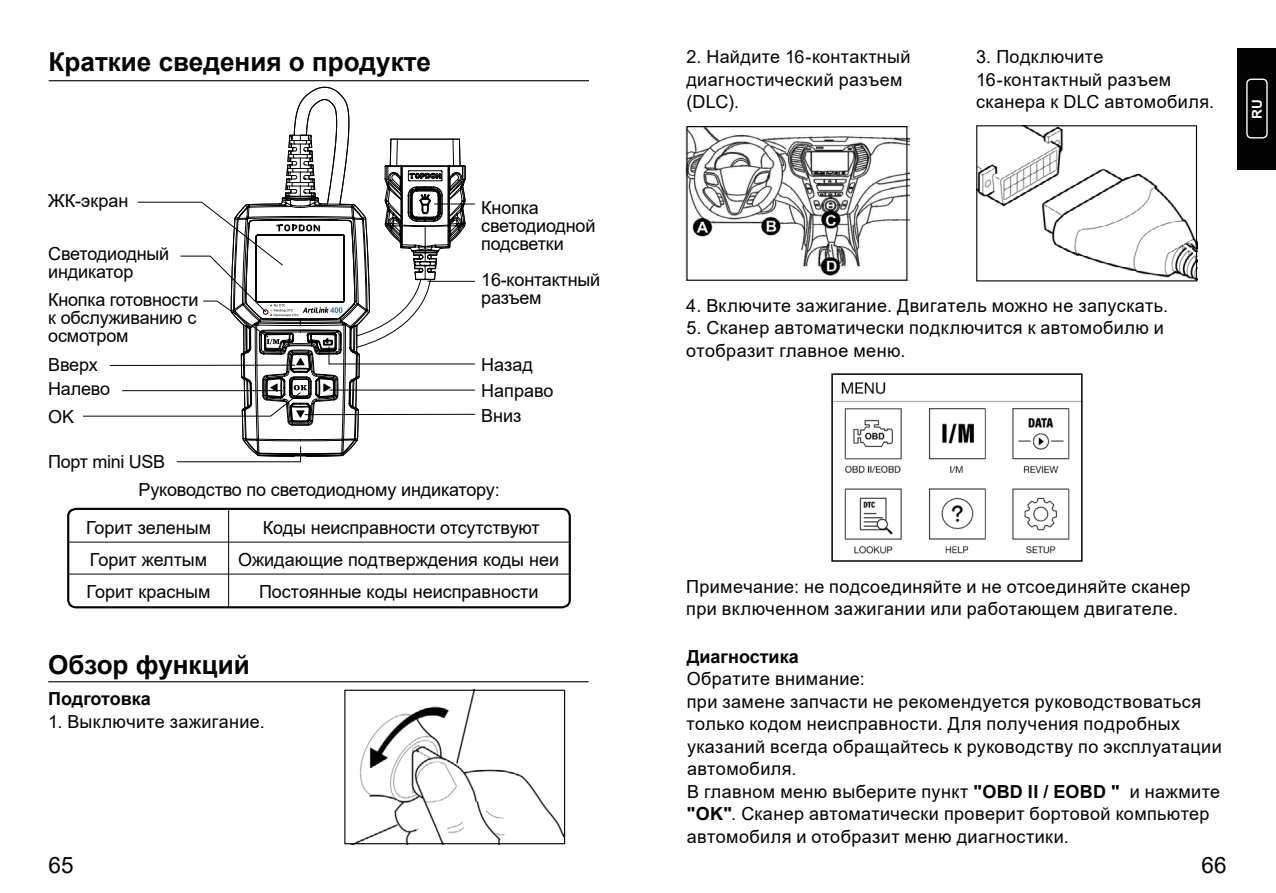
<style>
.page{position:relative;width:1276px;height:893px;background:#fff}
.page>*{position:absolute;margin:0;border:0;box-sizing:border-box;transform-origin:0 0}
.t1{font:700 26.1px "Arial";color:#030303}
.t2{font:22.5px "Arial";color:#030303}
.t3{font:18px/22.5px "Arial";letter-spacing:.02em;color:#030303}
.t4{font:18px/18px "Arial";letter-spacing:-.01em;color:#030303}
.t5{font:18px/25.7px "Arial";color:#030303}
.t6{font:18px "Arial";letter-spacing:-.005em;color:#030303}
.t7{font:700 18px "Arial";color:#030303}
.t8{font:18px "Arial";letter-spacing:-.02em;color:#030303}
.t9{font:700 13.5px "Arial";color:#fff}
.s1{font-weight:700}
</style>
<div class="page">
<hr style="left:49px;top:80px;width:540px;height:1px;background:#030303">
<hr style="left:138px;top:202px;width:64px;height:1px;background:#030303">
<hr style="left:428px;top:281px;width:47px;height:1px;background:#030303">
<hr style="left:329px;top:364px;width:146px;height:1px;background:#030303">
<hr style="left:180px;top:256px;width:30px;height:1px;background:#030303">
<hr style="left:122px;top:390px;width:161px;height:1px;background:#030303">
<hr style="left:83px;top:416px;width:188px;height:1px;background:#030303">
<hr style="left:110px;top:365px;width:185px;height:1px;background:#030303">
<hr style="left:177px;top:461px;width:123px;height:1px;background:#030303">
<hr style="left:329px;top:390px;width:146px;height:1px;background:#030303">
<hr style="left:305px;top:414px;width:170px;height:1px;background:#030303">
<hr style="left:434px;top:204px;width:41px;height:1px;background:#030303">
<div style="left:67px;top:508px;width:504px;height:100px;border:2px solid #030303;border-radius:8px"></div>
<hr style="left:68px;top:542px;width:503px;height:1px;background:#030303">
<hr style="left:68px;top:574px;width:503px;height:1px;background:#030303">
<hr style="left:228px;top:508px;width:1px;height:99px;background:#030303">
<hr style="left:48px;top:681px;width:540px;height:1px;background:#030303">
<img style="left:355px;top:692px;width:208px;height:150px">
<div style="left:344px;top:690px;width:221px;height:154px;border:1px solid #030303"></div>
<img style="left:688px;top:126px;width:221px;height:155px">
<div style="left:686px;top:126px;width:221px;height:155px;border:1px solid #030303"></div>
<img style="left:976px;top:127px;width:221px;height:155px">
<svg style="left:201px;top:87px;width:265px;height:375px"></svg>
<div style="left:1237px;top:48px;width:39px;height:121px;background:#030303"></div>
<div style="left:1246px;top:79px;width:21px;height:60px;border:1px solid #fff;border-radius:4px"></div>
<img style="left:834px;top:382px;width:245px;height:172px">
<div style="left:831px;top:373px;width:251px;height:189px;border:2px solid #030303"></div>
<h1 class="t1" style="left:49px;top:43px;width:384px">Краткие сведения о продукте</h1>
<p class="t3" style="left:686px;top:46px;width:226px">2. Найдите 16-контактный диагностический разъем (DLC).</p>
<p class="t3" style="left:976px;top:46px;width:240px">3. Подключите<br>16-контактный разъем сканера к DLC автомобиля.</p>
<p class="t9" style="left:1247px;top:119px;width:21px;rotate:-90deg">RU</p>
<p class="t3" style="left:48px;top:189px;width:82px">ЖК-экран</p>
<p class="t4" style="left:48px;top:245px;width:123px">Светодиодный индикатор</p>
<p class="t3" style="left:48px;top:291px;width:152px;line-height:18px;text-align:justify">Кнопка готовности к обслуживанию с осмотром</p>
<p class="t4" style="left:48px;top:375px;width:63px;line-height:27.2px">Налево<br>OK</p>
<p class="t3" style="left:48px;top:353px;width:51px">Вверх</p>
<p class="t8" style="left:48px;top:449px;width:118px">Порт mini USB</p>
<p class="t4" style="left:481px;top:198px;width:116px">Кнопка светодиодной подсветки</p>
<p class="t4" style="left:481px;top:271px;width:120px">16-контактный разъем</p>
<p class="t5" style="left:481px;top:352px;width:74px">Назад<br>Направо<br>Вниз</p>
<p class="t4" style="left:138px;top:481px;width:363px">Руководство по светодиодному индикатору:</p>
<p class="t5" style="left:86px;top:511px;width:127px;line-height:32.2px">Горит зеленым<br>Горит желтым<br>Горит красным</p>
<p class="t6" style="left:263px;top:515px;width:279px">Коды неисправности отсутствуют</p>
<p class="t5" style="left:238px;top:547px;width:322px">Ожидающие подтверждения коды неи</p>
<p class="t5" style="left:259px;top:579px;width:281px">Постоянные коды неисправности</p>
<h1 class="t1" style="left:48px;top:646px;width:203px">Обзор функций</h1>
<p class="t7" style="left:48px;top:686px;width:104px">Подготовка</p>
<p class="t3" style="left:48px;top:710px;width:218px">1. Выключите зажигание.</p>
<p class="t3" style="left:686px;top:294px;width:483px">4. Включите зажигание. Двигатель можно не запускать.</p>
<p class="t3" style="left:686px;top:317px;width:479px">5. Сканер автоматически подключится к автомобилю и отобразит главное меню.</p>
<p class="t3" style="left:686px;top:575px;width:506px">Примечание: не подсоединяйте и не отсоединяйте сканер при включенном зажигании или работающем двигателе.</p>
<p class="t7" style="left:687px;top:644px;width:113px">Диагностика</p>
<p class="t3" style="left:686px;top:668px;width:536px">Обратите внимание:<br>при замене запчасти не рекомендуется руководствоваться только кодом неисправности. Для получения подробных указаний всегда обращайтесь к руководству по эксплуатации автомобиля.<br>В главном меню выберите пункт <span class="s1">"OBD II / EOBD "</span> и нажмите <span class="s1">"OK"</span>. Сканер автоматически проверит бортовой компьютер автомобиля и отобразит меню диагностики.</p>
<p class="t2" style="left:49px;top:850px;width:27px">65</p>
<p class="t2" style="left:1201px;top:850px;width:27px">66</p>
</div>
